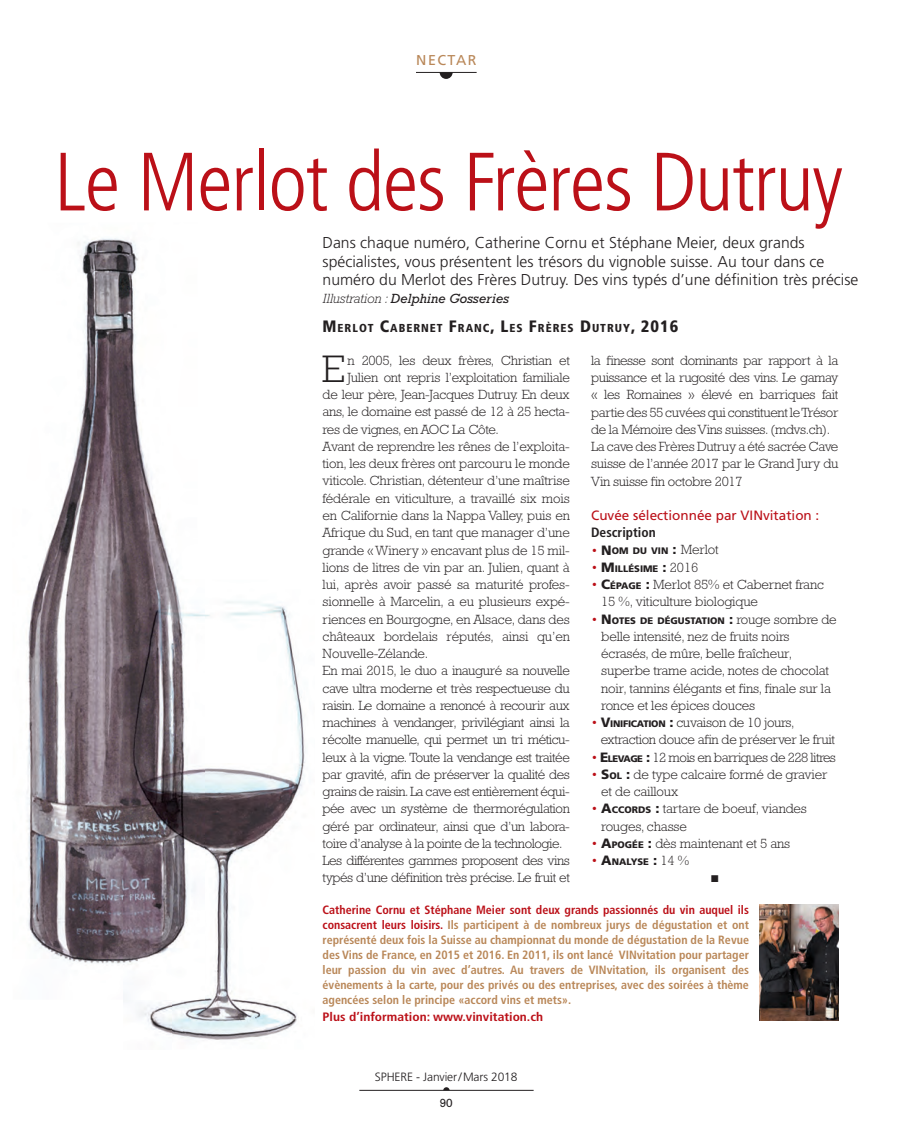
<style>
.page{position:relative;width:915px;height:1140px;background:#fff}
.page>*{position:absolute;margin:0;border:0;box-sizing:border-box;transform-origin:0 0}
.t1{font:300 condensed 82.5px "Frutiger LT";letter-spacing:-.015em;color:#bb1018}
.t2{font:300 38.85px "Rockwell";color:#231f20}
.t3{font:300 15.75px/18.8px "Frutiger LT";color:#231f20}
.t4{font:14.25px "Frutiger LT";letter-spacing:.1em;color:#b98758}
.t5{font:300 13.5px/17.2px "Rockwell";letter-spacing:-.02em;color:#231f20}
.t6{font:13.5px/17.2px "Frutiger LT";color:#bb1018}
.t7{font:300 13.5px "Rockwell";letter-spacing:-.04em;color:#231f20}
.t8{font:italic 13.5px "Rockwell";color:#231f20}
.t9{font:700 condensed 12.15px "Frutiger LT";color:#bb1018;scale:1.11 1}
.t10{font:700 condensed 12px/15px "Frutiger LT";color:#b98758;text-align:justify}
.t11{font:300 12px "Frutiger LT";letter-spacing:-.01em;color:#231f20}
.t12{font:12px "Rockwell";color:#231f20}
.t13{font:900 condensed 11.55px "Frutiger LT";letter-spacing:.085em;color:#231f20}
.t14{font:9.75px "Zapf Dingbats";color:#231f20}
.t15{font:900 9.45px "Frutiger LT";color:#231f20}
.s1{font-weight:300}
.s2{font-size:16.5px}
.s3{font-weight:700;font-stretch:condensed;color:#231f20}
.s4{font-family:"Rockwell";font-weight:300;font-size:13.5px;color:#bb1018}
.s5{font-size:13.5px}
.s6{font-family:"Rockwell";font-weight:300;font-size:13.5px}
.s7{color:#bb1018}
.s8{font-family:"Frutiger LT";font-weight:900}
.s9{font-family:"Frutiger LT";font-weight:900;font-size:9.45px}
</style>
<div class="page">
<img style="left:27px;top:238px;width:148px;height:726px">
<img style="left:171px;top:601px;width:134px;height:439px">
<img style="left:123px;top:999px;width:48px;height:35px">
<img style="left:123px;top:580px;width:81px;height:419px">
<hr style="left:416px;top:72px;width:60px;height:1px;background:#231f20">
<svg style="left:439px;top:72px;width:13px;height:7px"></svg>
<img style="left:759px;top:904px;width:79px;height:116px">
<hr style="left:359px;top:1090px;width:174px;height:1px;background:#231f20">
<svg style="left:443px;top:1087px;width:6px;height:3px"></svg>
<p class="t4" style="left:416px;top:51px;width:62px">NECTAR</p>
<p class="t1" style="left:54px;top:135px;width:790px">Le Merlot des Frères Dutruy</p>
<p class="t3" style="left:322px;top:233px;width:537px">Dans chaque numéro, Catherine Cornu et Stéphane Meier, deux grands spécialistes, vous présentent les trésors du vignoble suisse. Au tour dans ce numéro du Merlot des Frères Dutruy. Des vins typés d’une définition très précise</p>
<p class="t8" style="left:322px;top:290px;width:188px"><span class="s1">Illustration :</span> Delphine Gosseries</p>
<p class="t13" style="left:322px;top:321px;width:357px"><span class="s2">M</span>ERLOT <span class="s2">C</span>ABERNET <span class="s2">F</span>RANC<span class="s2">, L</span>ES <span class="s2">F</span>RÈRES <span class="s2">D</span>UTRUY<span class="s2">, 2016</span></p>
<p class="t2" style="left:322px;top:347px;width:25px">E</p>
<p class="t5" style="left:347px;top:351px;width:224px">n 2005, les deux frères, Christian et</p>
<p class="t5" style="left:347px;top:369px;width:224px">Julien ont repris l’exploitation familiale</p>
<p class="t5" style="left:322px;top:386px;width:249px">de leur père, Jean-Jacques Dutruy. En deux</p>
<p class="t5" style="left:322px;top:403px;width:249px">ans, le domaine est passé de 12 à 25 hecta-</p>
<p class="t5" style="left:322px;top:420px;width:178px">res de vignes, en AOC La Côte.</p>
<p class="t5" style="left:322px;top:438px;width:248px">Avant de reprendre les rênes de l’exploita-</p>
<p class="t5" style="left:322px;top:455px;width:248px">tion, les deux frères ont parcouru le monde</p>
<p class="t5" style="left:322px;top:472px;width:249px">viticole. Christian, détenteur d’une maîtrise</p>
<p class="t5" style="left:322px;top:489px;width:249px">fédérale en viticulture, a travaillé six mois</p>
<p class="t5" style="left:322px;top:507px;width:249px">en Californie dans la Nappa Valley, puis en</p>
<p class="t5" style="left:322px;top:524px;width:249px">Afrique du Sud, en tant que manager d’une</p>
<p class="t5" style="left:322px;top:541px;width:249px">grande « Winery » encavant plus de 15 mil-</p>
<p class="t5" style="left:322px;top:558px;width:249px">lions de litres de vin par an. Julien, quant à</p>
<p class="t5" style="left:322px;top:576px;width:249px">lui, après avoir passé sa maturité profes-</p>
<p class="t5" style="left:322px;top:593px;width:249px">sionnelle à Marcelin, a eu plusieurs expé-</p>
<p class="t5" style="left:322px;top:610px;width:249px">riences en Bourgogne, en Alsace, dans des</p>
<p class="t5" style="left:322px;top:627px;width:249px">châteaux bordelais réputés, ainsi qu’en</p>
<p class="t5" style="left:322px;top:645px;width:107px">Nouvelle-Zélande.</p>
<p class="t5" style="left:322px;top:662px;width:249px">En mai 2015, le duo a inauguré sa nouvelle</p>
<p class="t5" style="left:322px;top:679px;width:249px">cave ultra moderne et très respectueuse du</p>
<p class="t5" style="left:322px;top:696px;width:249px">raisin. Le domaine a renoncé à recourir aux</p>
<p class="t5" style="left:322px;top:714px;width:249px">machines à vendanger, privilégiant ainsi la</p>
<p class="t5" style="left:322px;top:731px;width:249px">récolte manuelle, qui permet un tri méticu-</p>
<p class="t5" style="left:322px;top:748px;width:249px">leux à la vigne. Toute la vendange est traitée</p>
<p class="t5" style="left:322px;top:765px;width:249px">par gravité, afin de préserver la qualité des</p>
<p class="t5" style="left:322px;top:783px;width:248px">grains de raisin. La cave est entièrement équi-</p>
<p class="t5" style="left:322px;top:800px;width:249px">pée avec un système de thermorégulation</p>
<p class="t5" style="left:322px;top:817px;width:248px">géré par ordinateur, ainsi que d’un labora-</p>
<p class="t5" style="left:322px;top:834px;width:241px">toire d’analyse à la pointe de la technologie.</p>
<p class="t5" style="left:322px;top:852px;width:249px">Les différentes gammes proposent des vins</p>
<p class="t5" style="left:322px;top:869px;width:249px">typés d’une définition très précise. Le fruit et</p>
<p class="t5" style="left:591px;top:351px;width:249px">la finesse sont dominants par rapport à la puissance et la rugosité des vins. Le gamay « les Romaines » élevé en barriques fait partie des 55 cuvées qui constituent le Trésor de la Mémoire des Vins suisses. (mdvs.ch).<br>La cave des Frères Dutruy a été sacrée Cave suisse de l’année 2017 par le Grand Jury du Vin suisse fin octobre 2017</p>
<p class="t6" style="left:591px;top:507px;width:230px">Cuvée sélectionnée par VINvitation :<br><span class="s3">Description</span></p>
<p class="t15" style="left:591px;top:545px;width:129px"><span class="s4">•</span> <span class="s5">N</span>OM DU VIN <span class="s5">:</span> <span class="s6">Merlot</span></p>
<p class="t15" style="left:591px;top:562px;width:108px"><span class="s4">•</span> <span class="s5">M</span>ILLÉSIME <span class="s5">:</span> <span class="s6">2016</span></p>
<p class="t5" style="left:601px;top:576px;width:224px;text-indent:-10px"><span class="s7">•</span> <span class="s8">C</span><span class="s9">ÉPAGE</span> <span class="s8">:</span> Merlot 85% et Cabernet franc<br>15 %, viticulture biologique</p>
<p class="t15" style="left:591px;top:614px;width:247px"><span class="s4">•</span> <span class="s5">N</span>OTES DE DÉGUSTATION <span class="s5">:</span> <span class="s6">rouge sombre de</span></p>
<p class="t5" style="left:601px;top:627px;width:231px">belle intensité, nez de fruits noirs écrasés, de mûre, belle fraîcheur, superbe trame acide, notes de chocolat noir, tannins élégants et fins, finale sur la ronce et les épices douces</p>
<p class="t5" style="left:600px;top:714px;width:236px;text-indent:-10px"><span class="s7">•</span> <span class="s8">V</span><span class="s9">INIFICATION</span> <span class="s8">:</span> cuvaison de 10 jours, extraction douce afin de préserver le fruit</p>
<p class="t7" style="left:591px;top:749px;width:246px"><span class="s7">•</span> <span class="s8">E</span><span class="s9">LEVAGE</span> <span class="s8">:</span> 12 mois en barriques de 228 litres</p>
<p class="t5" style="left:601px;top:765px;width:227px;text-indent:-10px"><span class="s7">•</span> <span class="s8">S</span><span class="s9">OL</span> <span class="s8">:</span> de type calcaire formé de gravier et de cailloux</p>
<p class="t5" style="left:601px;top:800px;width:207px;text-indent:-10px"><span class="s7">•</span> <span class="s8">A</span><span class="s9">CCORDS</span> <span class="s8">:</span> tartare de boeuf, viandes rouges, chasse</p>
<p class="t5" style="left:591px;top:834px;width:200px"><span class="s7">•</span> <span class="s8">A</span><span class="s9">POGÉE</span> <span class="s8">:</span> dès maintenant et 5 ans</p>
<p class="t15" style="left:591px;top:856px;width:100px"><span class="s4">•</span> <span class="s5">A</span>NALYSE <span class="s5">:</span> <span class="s6">14 %</span></p>
<p class="t14" style="left:710px;top:874px;width:9px">■</p>
<p class="t10" style="left:322px;top:902px;width:428px"><span class="s7">Catherine Cornu et Stéphane Meier sont deux grands passionnés du vin auquel ils consacrent leurs loisirs.</span> Ils participent à de nombreux jurys de dégustation et ont représenté deux fois la Suisse au championnat du monde de dégustation de la Revue des Vins de France, en 2015 et 2016. En 2011, ils ont lancé VINvitation pour partager leur passion du vin avec d’autres. Au travers de VINvitation, ils organisent des évènements à la carte, pour des privés ou des entreprises, avec des soirées à thème agencées selon le principe «accord vins et mets».</p>
<p class="t9" style="left:322px;top:1009px;width:200px">Plus d’information: www.vinvitation.ch</p>
<p class="t11" style="left:375px;top:1070px;width:144px">SPHERE - Janvier / Mars 2018</p>
<p class="t12" style="left:439px;top:1096px;width:15px">90</p>
</div>
